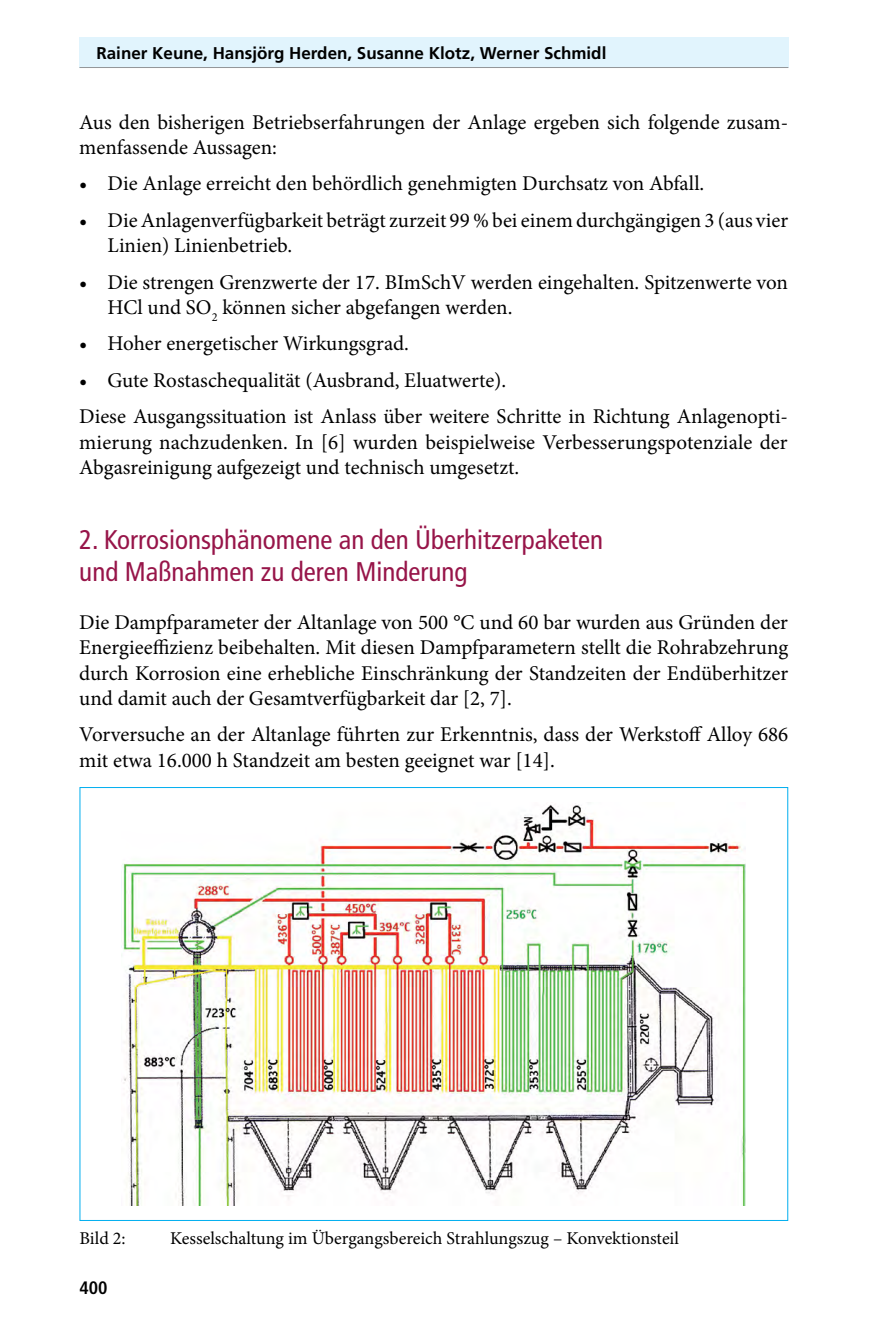
<style>
.page{position:relative;width:879px;height:1333px;background:#fff}
.page>*{position:absolute;margin:0;border:0;box-sizing:border-box;transform-origin:0 0}
.t1{font:condensed 27px/32.4px "Frutiger";color:#971549}
.t2{font:21px/25.2px "Minion Pro";color:#000}
.t3{font:18px "Minion Pro";color:#000}
.t4{font:700 condensed 18px "Frutiger";color:#000}
.t5{font:700 17px "Frutiger";color:#000}
</style>
<div class="page">
<div style="left:80px;top:38px;width:709px;height:30px;background:#e1f4fd"></div>
<hr style="left:79px;top:67px;width:709px;height:1px;background:#939598">
<img style="left:122px;top:803px;width:624px;height:402px">
<p class="t5" style="left:96px;top:43px;width:511px">Rainer Keune, Hansjörg Herden, Susanne Klotz, Werner Schmidl</p>
<p class="t2" style="left:79px;top:109px;width:710px">Aus den bisherigen Betriebserfahrungen der Anlage ergeben sich folgende zusam&shy;menfassende Aussagen:</p>
<p class="t2" style="left:79px;top:171px;width:626px">• Die Anlage erreicht den behördlich genehmigten Durchsatz von Abfall.</p>
<p class="t2" style="left:108px;top:208px;width:682px;text-indent:-28px">• DieAnlagenverfügbarkeit beträgt zurzeit 99 % bei einem durchgängigen 3 (aus vier<br>Linien) Linienbetrieb.</p>
<p class="t2" style="left:108px;top:269px;width:682px;text-indent:-28px">• Die strengen Grenzwerte der 17. BImSchV werden eingehalten. Spitzenwerte von<br>HCl und SO<sub>2</sub> können sicher abgefangen werden.</p>
<p class="t2" style="left:79px;top:331px;width:331px">• Hoher energetischer Wirkungsgrad.</p>
<p class="t2" style="left:79px;top:362px;width:710px;line-height:36.4px">• Gute Rostaschequalität (Ausbrand, Eluatwerte).<br>Diese Ausgangssituation ist Anlass über weitere Schritte in Richtung Anlagenopti-</p>
<p class="t2" style="left:79px;top:429px;width:710px">mierung nachzudenken. In [6] wurden beispielweise Verbesserungspotenziale der<br>Abgasreinigung aufgezeigt und technisch umgesetzt.</p>
<p class="t1" style="left:79px;top:523px;width:525px">2. Korrosionsphänomene an den Überhitzerpaketen und Maßnahmen zu deren Minderung</p>
<p class="t2" style="left:79px;top:610px;width:710px;text-align:justify">Die Dampfparameter der Altanlage von 500 °C und 60 bar wurden aus Gründen der Energieeffizienz beibehalten. Mit diesen Dampfparametern stellt die Rohrabzehrung durch Korrosion eine erhebliche Einschränkung der Standzeiten der Endüberhitzer und damit auch der Gesamtverfügbarkeit dar [2, 7].</p>
<p class="t2" style="left:79px;top:722px;width:710px">Vorversuche an der Altanlage führten zur Erkenntnis, dass der Werkstoff Alloy 686 mit etwa 16.000 h Standzeit am besten geeignet war [14].</p>
<p class="t3" style="left:79px;top:1226px;width:48px">Bild 2:</p>
<p class="t3" style="left:170px;top:1226px;width:510px">Kesselschaltung im Übergangsbereich Strahlungszug – Konvektionsteil</p>
<p class="t4" style="left:79px;top:1276px;width:30px">400</p>
</div>
